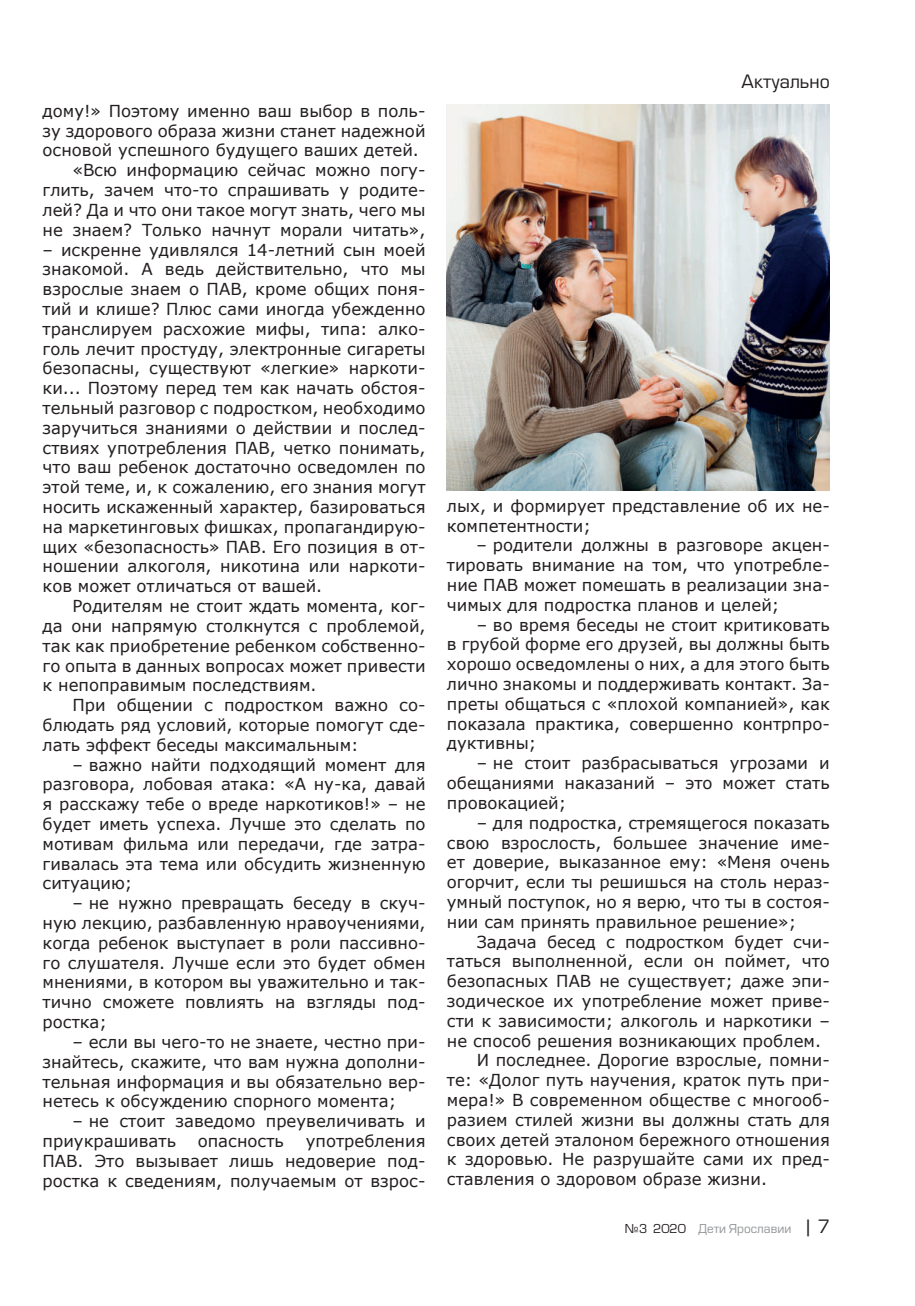
<style>
.page{position:relative;width:915px;height:1306px;background:#fff}
.page>*{position:absolute;margin:0;border:0;box-sizing:border-box;transform-origin:0 0}
.t1{font:18px "Europe";color:#231f20}
.t2{font:16.5px/19.8px "Verdana";color:#231f20;text-align:justify}
.t3{font:12px "Europe";color:#939598}
.s1{color:#231f20}
.s2{font-size:18px;color:#231f20}
</style>
<div class="page">
<img style="left:446px;top:104px;width:383px;height:386px">
<p class="t2" style="left:43px;top:101px;width:384px">дому!» Поэтому именно ваш выбор в поль-</p>
<p class="t2" style="left:43px;top:121px;width:384px">зу здорового образа жизни станет надежной</p>
<p class="t2" style="left:43px;top:140px;width:378px">основой успешного будущего ваших детей.</p>
<p class="t2" style="left:72px;top:160px;width:354px">«Всю информацию сейчас можно погу-</p>
<p class="t2" style="left:43px;top:180px;width:384px">глить, зачем что-то спрашивать у родите-</p>
<p class="t2" style="left:43px;top:200px;width:384px">лей? Да и что они такое могут знать, чего мы</p>
<p class="t2" style="left:43px;top:220px;width:384px">не знаем? Только начнут морали читать»,</p>
<p class="t2" style="left:43px;top:239px;width:384px">– искренне удивлялся 14-летний сын моей знакомой. А ведь действительно, что мы взрослые знаем о ПАВ, кроме общих поня&shy;тий и клише? Плюс сами иногда убежденно транслируем расхожие мифы, типа: алко&shy;голь лечит простуду, электронные сигареты безопасны, существуют «легкие» наркоти&shy;ки... Поэтому перед тем как начать обстоя&shy;тельный разговор с подростком, необходимо заручиться знаниями о действии и послед&shy;ствиях употребления ПАВ, четко понимать, что ваш ребенок достаточно осведомлен по этой теме, и, к сожалению, его знания могут носить искаженный характер, базироваться на маркетинговых фишках, пропагандирую&shy;щих «безопасность» ПАВ. Его позиция в от&shy;ношении алкоголя, никотина или наркоти&shy;ков может отличаться от вашей.</p>
<p class="t2" style="left:43px;top:596px;width:384px;text-indent:30px">Родителям не стоит ждать момента, ког&shy;да они напрямую столкнутся с проблемой, так как приобретение ребенком собственно&shy;го опыта в данных вопросах может привести к непоправимым последствиям.</p>
<p class="t2" style="left:43px;top:695px;width:384px;text-indent:30px">При общении с подростком важно со&shy;блюдать ряд условий, которые помогут сде&shy;лать эффект беседы максимальным:</p>
<p class="t2" style="left:43px;top:754px;width:384px;text-indent:30px">– важно найти подходящий момент для разговора, лобовая атака: «А ну-ка, давай я расскажу тебе о вреде наркотиков!» – не будет иметь успеха. Лучше это сделать по мотивам фильма или передачи, где затра&shy;гивалась эта тема или обсудить жизненную ситуацию;</p>
<p class="t2" style="left:43px;top:893px;width:384px;text-indent:30px">– не нужно превращать беседу в скуч&shy;ную лекцию, разбавленную нравоучениями, когда ребенок выступает в роли пассивно&shy;го слушателя. Лучше если это будет обмен мнениями, в котором вы уважительно и так&shy;тично сможете повлиять на взгляды под&shy;ростка;</p>
<p class="t2" style="left:43px;top:1031px;width:384px;text-indent:30px">– если вы чего-то не знаете, честно при&shy;знайтесь, скажите, что вам нужна дополни&shy;тельная информация и вы обязательно вер&shy;нетесь к обсуждению спорного момента;</p>
<p class="t2" style="left:43px;top:1111px;width:384px;text-indent:30px">– не стоит заведомо преувеличивать и приукрашивать</p>
<p class="t2" style="left:43px;top:1130px;width:384px;text-indent:263px">употребления ПАВ. Это вызывает лишь недоверие под&shy;ростка к сведениям, получаемым от взрос-</p>
<p class="t2" style="left:198px;top:1130px;width:88px">опасность</p>
<p class="t1" style="left:740px;top:71px;width:90px">Актуально</p>
<p class="t2" style="left:446px;top:495px;width:384px">лых, и формирует представление об их не&shy;компетентности;</p>
<p class="t2" style="left:446px;top:535px;width:384px;text-indent:30px">– родители должны в разговоре акцен&shy;тировать внимание на том, что употребле&shy;ние ПАВ может помешать в реализации зна&shy;чимых для подростка планов и целей;</p>
<p class="t2" style="left:446px;top:614px;width:384px;text-indent:30px">– во время беседы не стоит критиковать в грубой форме его друзей, вы должны быть хорошо осведомлены о них, а для этого быть лично знакомы и поддерживать контакт. За&shy;преты общаться с «плохой компанией», как показала практика, совершенно контрпро&shy;дуктивны;</p>
<p class="t2" style="left:446px;top:753px;width:384px;text-indent:30px">– не стоит разбрасываться угрозами и обещаниями наказаний – это может стать провокацией;</p>
<p class="t2" style="left:446px;top:812px;width:384px;text-indent:30px">– для подростка, стремящегося показать свою взрослость, большее значение име&shy;ет доверие, выказанное ему: «Меня очень огорчит, если ты решишься на столь нераз&shy;умный поступок, но я верю, что ты в состоя&shy;нии сам принять правильное решение»;</p>
<p class="t2" style="left:476px;top:931px;width:354px">Задача бесед с подростком будет счи-</p>
<p class="t2" style="left:446px;top:951px;width:384px">таться выполненной, если он поймет, что</p>
<p class="t2" style="left:446px;top:971px;width:384px">безопасных ПАВ не существует; даже эпи-</p>
<p class="t2" style="left:446px;top:990px;width:384px">зодическое их употребление может приве-</p>
<p class="t2" style="left:446px;top:1010px;width:384px">сти к зависимости; алкоголь и наркотики –</p>
<p class="t2" style="left:446px;top:1030px;width:375px">не способ решения возникающих проблем.</p>
<p class="t2" style="left:476px;top:1050px;width:354px">И последнее. Дорогие взрослые, помни-</p>
<p class="t2" style="left:447px;top:1070px;width:384px">те: «Долог путь научения, краток путь при-</p>
<p class="t2" style="left:447px;top:1089px;width:384px">мера!» В современном обществе с многооб-</p>
<p class="t2" style="left:447px;top:1109px;width:384px">разием стилей жизни вы должны стать для</p>
<p class="t2" style="left:447px;top:1129px;width:384px">своих детей эталоном бережного отношения</p>
<p class="t2" style="left:447px;top:1149px;width:384px">к здоровью. Не разрушайте сами их пред-</p>
<p class="t2" style="left:447px;top:1169px;width:321px">ставления о здоровом образе жизни.</p>
<p class="t3" style="left:624px;top:1221px;width:207px"><span class="s1">№3 2020</span> Дети Ярославии <span class="s2">| 7</span></p>
</div>
